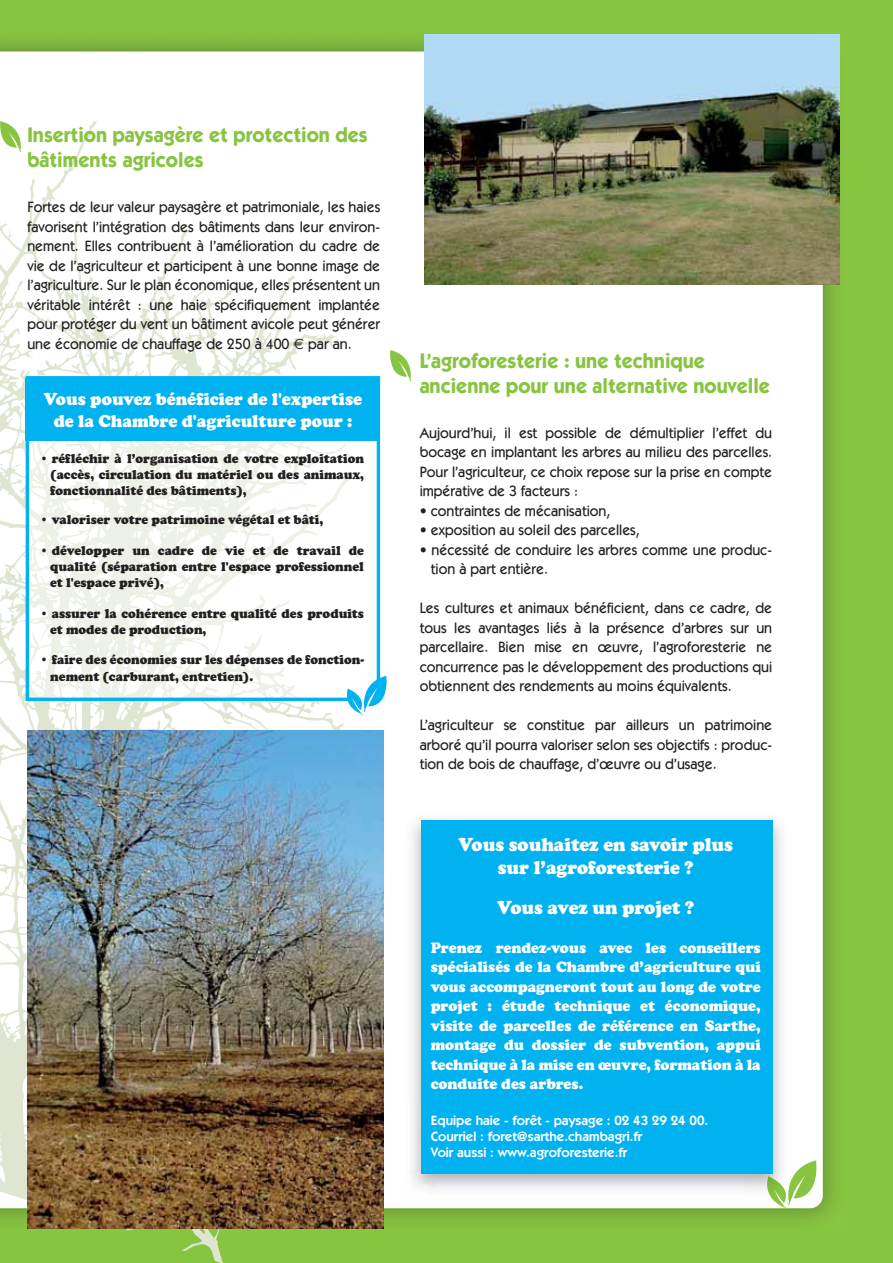
<style>
.page{position:relative;width:893px;height:1263px;background:#87c540}
.page>*{position:absolute;margin:0;border:0;box-sizing:border-box;transform-origin:0 0}
.t1{font:700 21px/25.2px "Itc Kabel";color:#87c540;scale:.95 1}
.t2{font:900 19.5px/23.4px "Cooper";color:#fff;text-align:center;scale:.95 1}
.t3{font:900 18px/22.5px "Cooper";color:#fff;text-align:center;scale:.95 1}
.t4{font:900 15.75px/19.5px "Cooper";color:#fff;text-align:justify;scale:.95 1}
.t5{font:500 15px/19.5px "Itc Kabel";color:#231f20;text-align:justify;scale:.95 1}
.t6{font:900 13.5px/16.2px "Cooper";color:#231f20;text-align:justify;scale:.95 1}
.t7{font:600 13.5px/16.2px "Itc Kabel";color:#fff}
.s1{font-family:"Euro Sans";font-weight:400}
</style>
<div class="page">
<img style="left:0;top:34px;width:840px;height:18px">
<img style="left:797px;top:284px;width:43px;height:935px">
<img style="left:359px;top:1208px;width:438px;height:21px">
<div style="left:0;top:52px;width:823px;height:1156px;background:#fff"></div>
<svg style="left:762px;top:1160px;width:59px;height:49px"></svg>
<svg style="left:0;top:121px;width:359px;height:1142px;background:#edf4e5"></svg>
<img style="left:402px;top:809px;width:390px;height:391px">
<img style="left:765px;top:1176px;width:27px;height:24px">
<div style="left:421px;top:820px;width:352px;height:353px;background:#00b2f0"></div>
<svg style="left:0;top:121px;width:24px;height:31px"></svg>
<svg style="left:387px;top:350px;width:27px;height:31px"></svg>
<img style="left:424px;top:35px;width:416px;height:249px">
<img style="left:27px;top:731px;width:356px;height:497px">
<svg style="left:343px;top:676px;width:47px;height:39px"></svg>
<svg style="left:26px;top:376px;width:354px;height:325px;background:#bfe9f4"></svg>
<h1 class="t1" style="left:27px;top:124px;width:360px">Insertion paysagère et protection des bâtiments agricoles</h1>
<p class="t5" style="left:27px;top:198px;width:373px">Fortes de leur valeur paysagère et patrimoniale, les haies favorisent l’intégration des bâtiments dans leur environ&shy;nement. Elles contribuent à l’amélioration du cadre de vie de l’agriculteur et participent à une bonne image de l’agriculture. Sur le plan économique, elles présentent un véritable intérêt : une haie spécifiquement implantée pour protéger du vent un bâtiment avicole peut générer une économie de chauffage de 250 à 400 <span class="s1">€</span> par an.</p>
<p class="t3" style="left:44px;top:389px;width:337px">Vous pouvez bénéficier de l'expertise de la Chambre d'agriculture pour :</p>
<p class="t6" style="left:50px;top:451px;width:332px;text-indent:-10px">• réfléchir à l’organisation de votre exploitation (accès, circulation du matériel ou des animaux, fonctionnalité des bâtiments),</p>
<p class="t6" style="left:40px;top:512px;width:300px">• valoriser votre patrimoine végétal et bâti,</p>
<p class="t6" style="left:50px;top:543px;width:332px;text-indent:-10px">• développer un cadre de vie et de travail de qualité (séparation entre l'espace professionnel et l'espace privé),</p>
<p class="t6" style="left:50px;top:606px;width:332px;text-indent:-10px">• assurer la cohérence entre qualité des produits et modes de production,</p>
<p class="t6" style="left:50px;top:653px;width:332px;text-indent:-10px">• faire des économies sur les dépenses de fonction&shy;nement (carburant, entretien).</p>
<h1 class="t1" style="left:420px;top:350px;width:370px">L’agroforesterie : une technique ancienne pour une alternative nouvelle</h1>
<p class="t5" style="left:420px;top:424px;width:373px">Aujourd’hui, il est possible de démultiplier l’effet du bocage en implantant les arbres au milieu des parcelles.<br>Pour l’agriculteur, ce choix repose sur la prise en compte impérative de 3 facteurs :</p>
<p class="t5" style="left:420px;top:502px;width:202px">• contraintes de mécanisation,</p>
<p class="t5" style="left:420px;top:522px;width:233px">• exposition au soleil des parcelles,</p>
<p class="t5" style="left:431px;top:541px;width:361px;text-indent:-11px">• nécessité de conduire les arbres comme une produc&shy;tion à part entière.</p>
<p class="t5" style="left:420px;top:600px;width:373px">Les cultures et animaux bénéficient, dans ce cadre, de tous les avantages liés à la présence d’arbres sur un parcellaire. Bien mise en œuvre, l’agroforesterie ne concurrence pas le développement des productions qui obtiennent des rendements au moins équivalents.</p>
<p class="t5" style="left:420px;top:717px;width:373px">L’agriculteur se constitue par ailleurs un patrimoine arboré qu’il pourra valoriser selon ses objectifs : produc&shy;tion de bois de chauffage, d’œuvre ou d’usage.</p>
<h2 class="t2" style="left:458px;top:834px;width:290px">Vous souhaitez en savoir plus sur l’agroforesterie ?</h2>
<h2 class="t2" style="left:497px;top:897px;width:209px">Vous avez un projet ?</h2>
<p class="t4" style="left:431px;top:939px;width:349px">Prenez rendez-vous avec les conseillers spécialisés de la Chambre d’agriculture qui vous accompagneront tout au long de votre projet : étude technique et économique, visite de parcelles de référence en Sarthe, montage du dossier de subvention, appui technique à la mise en œuvre, formation à la conduite des arbres.</p>
<p class="t7" style="left:431px;top:1113px;width:279px">Equipe haie - forêt - paysage : 02 43 29 24 00.<br>Courriel : foret@sarthe.chambagri.fr<br>Voir aussi : www.agroforesterie.fr</p>
</div>
